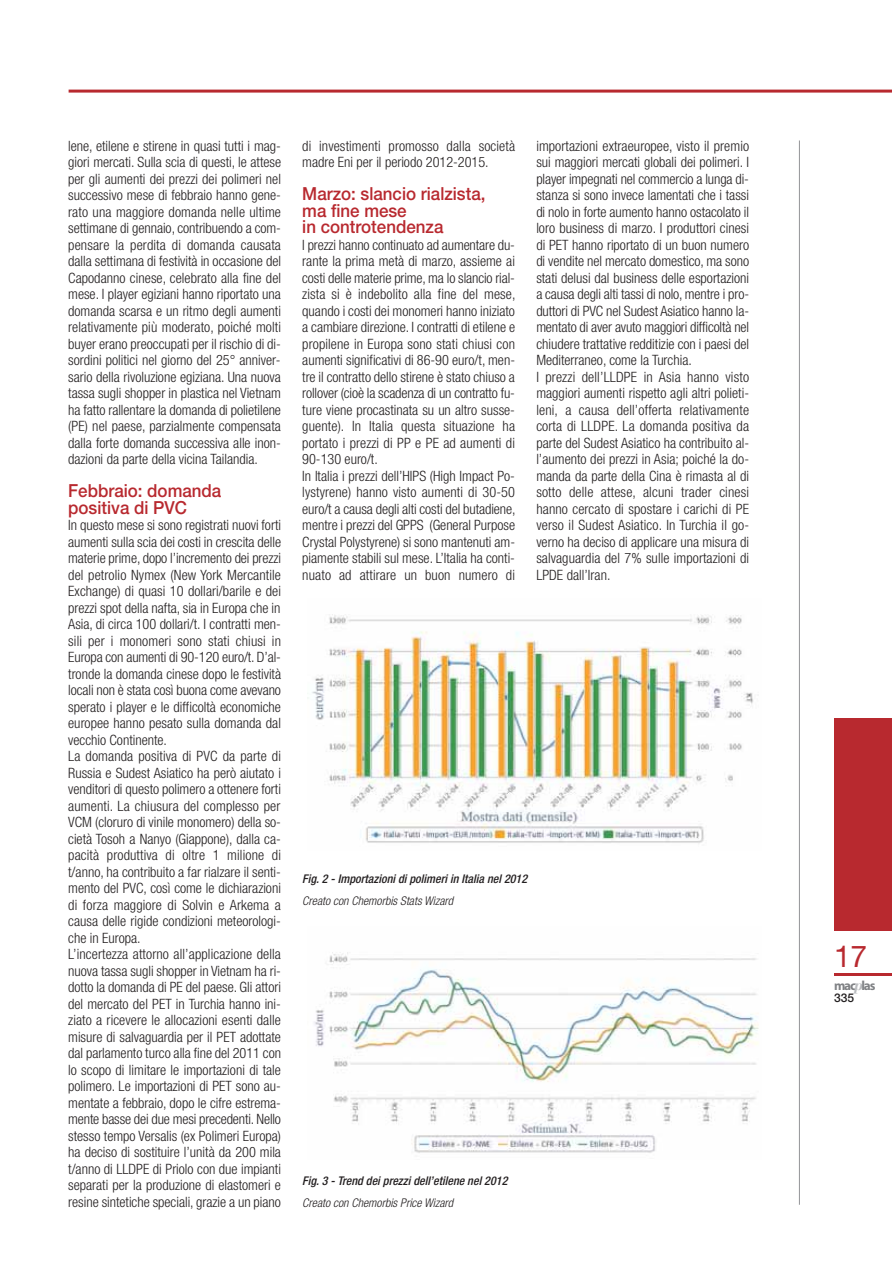
<style>
.page{position:relative;width:892px;height:1262px;background:#fff}
.page>*{position:absolute;margin:0;border:0;box-sizing:border-box;transform-origin:0 0}
.t1{font:30px "Helvetica Neue";color:#b8292f}
.t2{font:500 18px/16.5px "Helvetica Neue";color:#b8292f;scale:.94 1}
.t3{font:300 condensed 14.25px/16.5px "Helvetica Neue";color:#231f20}
.t4{font:700 13.2px "Myriad";letter-spacing:-.085em;color:#808285}
.t5{font:italic 500 condensed 12px "Helvetica Neue";color:#231f20}
.t6{font:italic 300 condensed 12px "Helvetica Neue";color:#231f20}
.t7{font:500 12px "Helvetica Neue";color:#231f20}
.s1{font-family:"Bodoni";font-style:italic;font-size:16.5px;color:#bbbdc0}
</style>
<div class="page">
<img style="left:307px;top:614px;width:446px;height:230px">
<img style="left:314px;top:952px;width:445px;height:201px">
<hr style="left:69px;top:90px;width:822px;height:3px;background:#b8292f">
<div style="left:834px;top:718px;width:57px;height:213px;background:#b8292f"></div>
<hr style="left:834px;top:973px;width:57px;height:2px;background:#b8292f">
<hr style="left:799px;top:140px;width:1px;height:1064px;background:#939598">
<p class="t3" style="left:68px;top:139px;width:214px;text-align:justify">lene, etilene e stirene in quasi tutti i mag&shy;giori mercati. Sulla scia di questi, le attese per gli aumenti dei prezzi dei polimeri nel successivo mese di febbraio hanno gene&shy;rato una maggiore domanda nelle ultime settimane di gennaio, contribuendo a com&shy;pensare la perdita di domanda causata dalla settimana di festività in occasione del Capodanno cinese, celebrato alla fine del mese. I player egiziani hanno riportato una domanda scarsa e un ritmo degli aumenti relativamente più moderato, poiché molti buyer erano preoccupati per il rischio di di&shy;sordini politici nel giorno del 25° anniver&shy;sario della rivoluzione egiziana. Una nuova tassa sugli shopper in plastica nel Vietnam ha fatto rallentare la domanda di polietilene (PE) nel paese, parzialmente compensata dalla forte domanda successiva alle inon&shy;dazioni da parte della vicina Tailandia.</p>
<p class="t2" style="left:68px;top:484px;width:164px">Febbraio: domanda positiva di PVC</p>
<p class="t3" style="left:68px;top:518px;width:214px">In questo mese si sono registrati nuovi forti aumenti sulla scia dei costi in crescita delle materie prime, dopo l’incremento dei prezzi del petrolio Nymex (New York Mercantile Exchange) di quasi 10 dollari/barile e dei prezzi spot della nafta, sia in Europa che in Asia, di circa 100 dollari/t. I contratti men&shy;sili per i monomeri sono stati chiusi in Europa con aumenti di 90-120 euro/t. D’al&shy;tronde la domanda cinese dopo le festività locali non è stata così buona come avevano sperato i player e le difficoltà economiche europee hanno pesato sulla domanda dal vecchio Continente.<br>La domanda positiva di PVC da parte di Russia e Sudest Asiatico ha però aiutato i venditori di questo polimero a ottenere forti aumenti. La chiusura del complesso per VCM (cloruro di vinile monomero) della so&shy;cietà Tosoh a Nanyo (Giappone), dalla ca&shy;pacità produttiva di oltre 1 milione di t/anno, ha contribuito a far rialzare il senti&shy;mento del PVC, così come le dichiarazioni di forza maggiore di Solvin e Arkema a causa delle rigide condizioni meteorologi&shy;che in Europa.<br>L’incertezza attorno all’applicazione della nuova tassa sugli shopper in Vietnam ha ri&shy;dotto la domanda di PE del paese. Gli attori del mercato del PET in Turchia hanno ini&shy;ziato a ricevere le allocazioni esenti dalle misure di salvaguardia per il PET adottate dal parlamento turco alla fine del 2011 con lo scopo di limitare le importazioni di tale polimero. Le importazioni di PET sono au&shy;mentate a febbraio, dopo le cifre estrema&shy;mente basse dei due mesi precedenti. Nello stesso tempo Versalis (ex Polimeri Europa) ha deciso di sostituire l’unità da 200 mila t/anno di LLDPE di Priolo con due impianti separati per la produzione di elastomeri e resine sintetiche speciali, grazie a un piano</p>
<p class="t3" style="left:302px;top:139px;width:214px">di investimenti promosso dalla società madre Eni per il periodo 2012-2015.</p>
<p class="t2" style="left:302px;top:187px;width:196px">Marzo: slancio rialzista, ma fine mese<br>in controtendenza</p>
<p class="t3" style="left:302px;top:238px;width:215px">I prezzi hanno continuato ad aumentare du&shy;rante la prima metà di marzo, assieme ai costi delle materie prime, ma lo slancio rial&shy;zista si è indebolito alla fine del mese, quando i costi dei monomeri hanno iniziato a cambiare direzione. I contratti di etilene e propilene in Europa sono stati chiusi con aumenti significativi di 86-90 euro/t, men&shy;tre il contratto dello stirene è stato chiuso a rollover (cioè la scadenza di un contratto fu&shy;ture viene procastinata su un altro susse&shy;guente). In Italia questa situazione ha portato i prezzi di PP e PE ad aumenti di 90-130 euro/t.<br>In Italia i prezzi dell’HIPS (High Impact Po&shy;lystyrene) hanno visto aumenti di 30-50 euro/t a causa degli alti costi del butadiene, mentre i prezzi del GPPS (General Purpose Crystal Polystyrene) si sono mantenuti am&shy;piamente stabili sul mese. L’Italia ha conti&shy;nuato ad attirare un buon numero di</p>
<p class="t3" style="left:536px;top:139px;width:214px">importazioni extraeuropee, visto il premio sui maggiori mercati globali dei polimeri. I player impegnati nel commercio a lunga di&shy;stanza si sono invece lamentati che i tassi di nolo in forte aumento hanno ostacolato il loro business di marzo. I produttori cinesi di PET hanno riportato di un buon numero di vendite nel mercato domestico, ma sono stati delusi dal business delle esportazioni a causa degli alti tassi di nolo, mentre i pro&shy;duttori di PVC nel Sudest Asiatico hanno la&shy;mentato di aver avuto maggiori difficoltà nel chiudere trattative redditizie con i paesi del Mediterraneo, come la Turchia.<br>I prezzi dell’LLDPE in Asia hanno visto maggiori aumenti rispetto agli altri polieti&shy;leni, a causa dell’offerta relativamente corta di LLDPE. La domanda positiva da parte del Sudest Asiatico ha contribuito al&shy;l’aumento dei prezzi in Asia; poiché la do&shy;manda da parte della Cina è rimasta al di sotto delle attese, alcuni trader cinesi hanno cercato di spostare i carichi di PE verso il Sudest Asiatico. In Turchia il go&shy;verno ha deciso di applicare una misura di salvaguardia del 7% sulle importazioni di LPDE dall’Iran.</p>
<p class="t5" style="left:302px;top:874px;width:226px">Fig. 2 - Importazioni di polimeri in Italia nel 2012</p>
<p class="t6" style="left:302px;top:896px;width:152px">Creato con Chemorbis Stats Wizard</p>
<p class="t5" style="left:302px;top:1176px;width:206px">Fig. 3 - Trend dei prezzi dell’etilene nel 2012</p>
<p class="t6" style="left:302px;top:1198px;width:152px">Creato con Chemorbis Price Wizard</p>
<h1 class="t1" style="left:833px;top:945px;width:35px">17</h1>
<p class="t4" style="left:833px;top:980px;width:43px">mac<span class="s1">p</span>las</p>
<p class="t7" style="left:833px;top:994px;width:22px">335</p>
</div>
